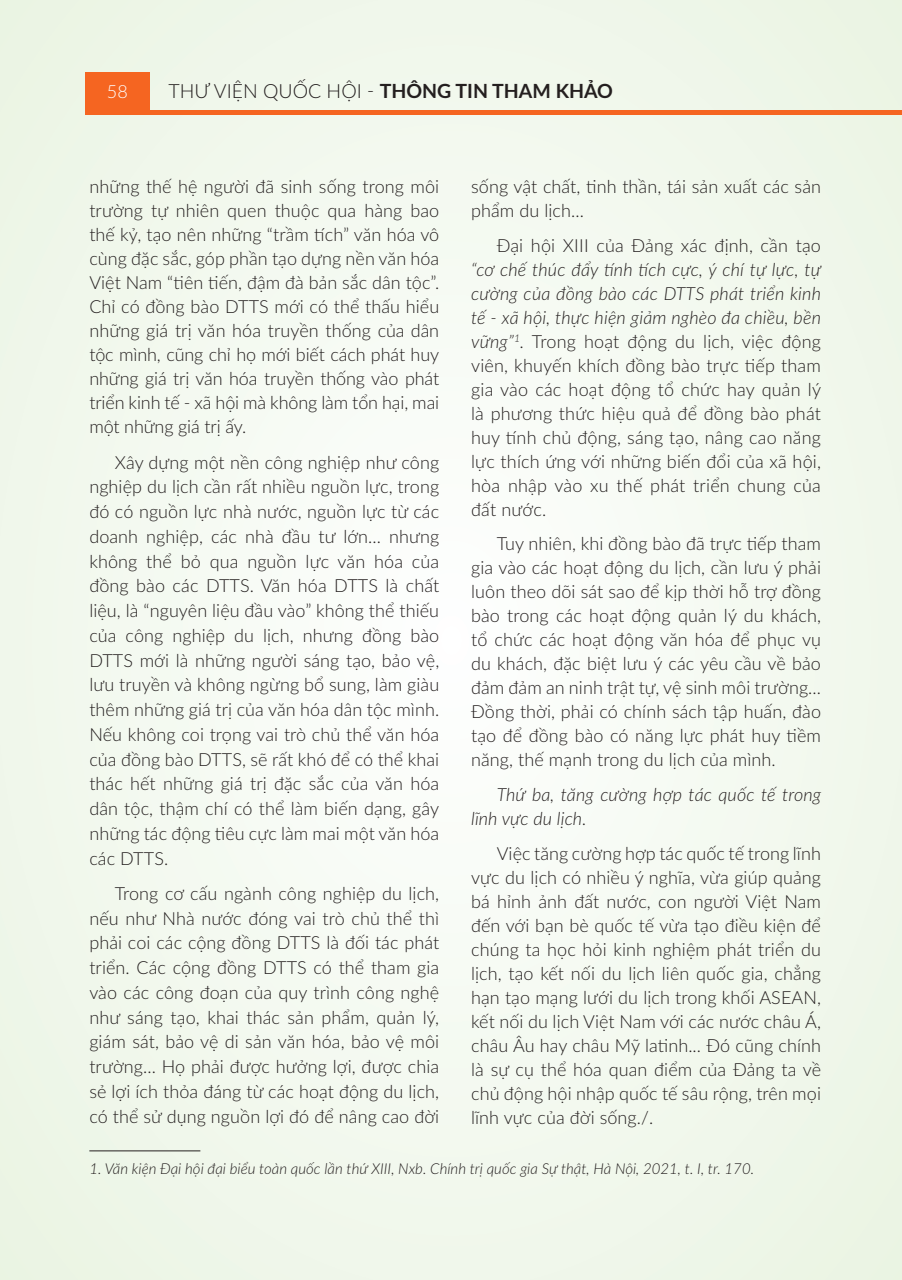
<style>
.page{position:relative;width:902px;height:1280px;background:#fff}
.page>*{position:absolute;margin:0;border:0;box-sizing:border-box;transform-origin:0 0}
.t1{font:700 19.5px "Lato";color:#241f1f}
.t2{font:300 18px/24px "Lato";letter-spacing:.005em;color:#241f1f;text-align:justify}
.t3{font:italic 300 18px/24px "Lato";letter-spacing:.005em;color:#241f1f}
.t4{font:300 18px "Lato";color:#fff}
.t5{font:italic 300 15px "Lato";color:#241f1f}
.s1{font-weight:300}
.s2{font-style:italic}
</style>
<div class="page">
<div style="left:0;top:0;width:901px;height:1280px;background:#f3f9ef"></div>
<hr style="left:901px;top:0;width:1px;height:1280px;background:#edf6e8">
<div style="left:85px;top:72px;width:65px;height:43px;background:#f56521"></div>
<hr style="left:150px;top:111px;width:751px;height:4px;background:#f56521">
<hr style="left:89px;top:1150px;width:111px;height:1px;background:#241f1f">
<p class="t4" style="left:107px;top:79px;width:22px">58</p>
<p class="t1" style="left:168px;top:76px;width:446px"><span class="s1">THƯ VIỆN QUỐC HỘI -</span> THÔNG TIN THAM KHẢO</p>
<p class="t2" style="left:89px;top:174px;width:351px">những thế hệ người đã sinh sống trong môi trường tự nhiên quen thuộc qua hàng bao thế kỷ, tạo nên những “trầm tích” văn hóa vô cùng đặc sắc, góp phần tạo dựng nền văn hóa Việt Nam “tiên tiến, đậm đà bản sắc dân tộc”.<br>Chỉ có đồng bào DTTS mới có thể thấu hiểu những giá trị văn hóa truyền thống của dân tộc mình, cũng chỉ họ mới biết cách phát huy những giá trị văn hóa truyền thống vào phát triển kinh tế - xã hội mà không làm tổn hại, mai một những giá trị ấy.</p>
<p class="t2" style="left:89px;top:449px;width:351px;line-height:24.8px;text-indent:26px">Xây dựng một nền công nghiệp như công nghiệp du lịch cần rất nhiều nguồn lực, trong đó có nguồn lực nhà nước, nguồn lực từ các doanh nghiệp, các nhà đầu tư lớn... nhưng không thể bỏ qua nguồn lực văn hóa của đồng bào các DTTS. Văn hóa DTTS là chất liệu, là “nguyên liệu đầu vào” không thể thiếu của công nghiệp du lịch, nhưng đồng bào DTTS mới là những người sáng tạo, bảo vệ, lưu truyền và không ngừng bổ sung, làm giàu thêm những giá trị của văn hóa dân tộc mình.<br>Nếu không coi trọng vai trò chủ thể văn hóa của đồng bào DTTS, sẽ rất khó để có thể khai thác hết những giá trị đặc sắc của văn hóa dân tộc, thậm chí có thể làm biến dạng, gây những tác động tiêu cực làm mai một văn hóa các DTTS.</p>
<p class="t2" style="left:89px;top:880px;width:351px;line-height:24.8px;text-indent:26px">Trong cơ cấu ngành công nghiệp du lịch, nếu như Nhà nước đóng vai trò chủ thể thì phải coi các cộng đồng DTTS là đối tác phát triển. Các cộng đồng DTTS có thể tham gia vào các công đoạn của quy trình công nghệ như sáng tạo, khai thác sản phẩm, quản lý, giám sát, bảo vệ di sản văn hóa, bảo vệ môi trường... Họ phải được hưởng lợi, được chia sẻ lợi ích thỏa đáng từ các hoạt động du lịch, có thể sử dụng nguồn lợi đó để nâng cao đời</p>
<p class="t2" style="left:471px;top:174px;width:351px">sống vật chất, tinh thần, tái sản xuất các sản phẩm du lịch...</p>
<p class="t2" style="left:496px;top:233px;width:326px">Đại hội XIII của Đảng xác định, cần tạo</p>
<p class="t2" style="left:471px;top:257px;width:351px"><span class="s2">“cơ chế thúc đẩy tính tích cực, ý chí tự lực, tự cường của đồng bào các DTTS phát triển kinh tế - xã hội, thực hiện giảm nghèo đa chiều, bền vững”</span><sup>1</sup><span class="s2">.</span> Trong hoạt động du lịch, việc động viên, khuyến khích đồng bào trực tiếp tham gia vào các hoạt động tổ chức hay quản lý là phương thức hiệu quả để đồng bào phát huy tính chủ động, sáng tạo, nâng cao năng lực thích ứng với những biến đổi của xã hội, hòa nhập vào xu thế phát triển chung của đất nước.</p>
<p class="t2" style="left:471px;top:531px;width:351px;text-indent:26px">Tuy nhiên, khi đồng bào đã trực tiếp tham gia vào các hoạt động du lịch, cần lưu ý phải luôn theo dõi sát sao để kịp thời hỗ trợ đồng bào trong các hoạt động quản lý du khách, tổ chức các hoạt động văn hóa để phục vụ du khách, đặc biệt lưu ý các yêu cầu về bảo đảm đảm an ninh trật tự, vệ sinh môi trường...<br>Đồng thời, phải có chính sách tập huấn, đào tạo để đồng bào có năng lực phát huy tiềm năng, thế mạnh trong du lịch của mình.</p>
<p class="t3" style="left:471px;top:782px;width:351px;text-indent:26px">Thứ ba, tăng cường hợp tác quốc tế trong lĩnh vực du lịch.</p>
<p class="t2" style="left:471px;top:840px;width:351px;text-indent:26px">Việc tăng cường hợp tác quốc tế trong lĩnh vực du lịch có nhiều ý nghĩa, vừa giúp quảng bá hỉnh ảnh đất nước, con người Việt Nam đến với bạn bè quốc tế vừa tạo điều kiện để chúng ta học hỏi kinh nghiệm phát triển du lịch, tạo kết nối du lịch liên quốc gia, chẳng hạn tạo mạng lưới du lịch trong khối ASEAN, kết nối du lịch Việt Nam với các nước châu Á, châu Âu hay châu Mỹ latinh... Đó cũng chính là sự cụ thể hóa quan điểm của Đảng ta về chủ động hội nhập quốc tế sâu rộng, trên mọi lĩnh vực của đời sống./.</p>
<p class="t5" style="left:89px;top:1158px;width:666px">1. Văn kiện Đại hội đại biểu toàn quốc lần thứ XIII, Nxb. Chính trị quốc gia Sự thật, Hà Nội, 2021, t. I, tr. 170.</p>
</div>
